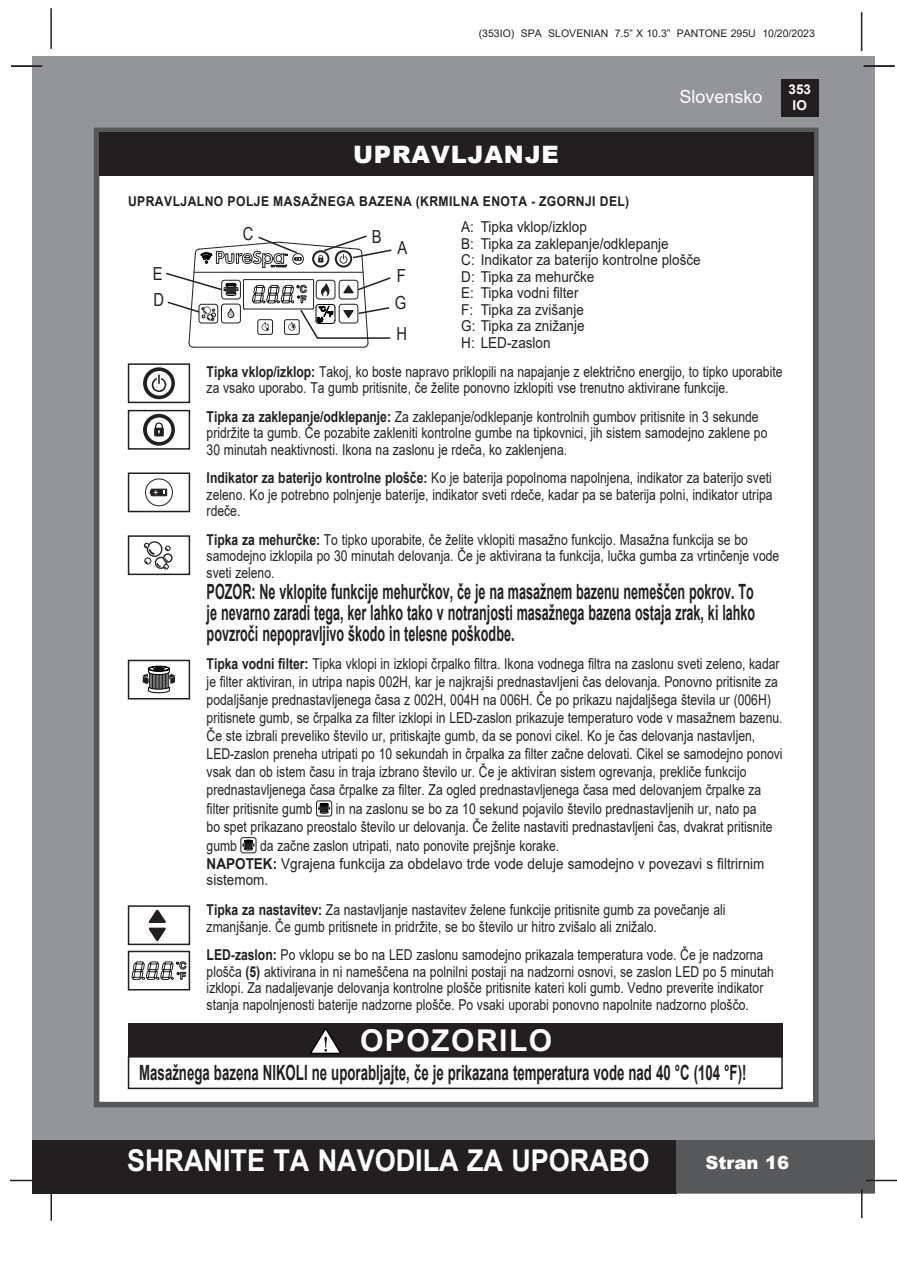
<style>
.page{position:relative;width:897px;height:1264px;background:#fff}
.page>*{position:absolute;margin:0;border:0;box-sizing:border-box;transform-origin:0 0}
.t1{font:700 30px "Arial";color:#fff;scale:.9 1}
.t2{font:700 30px "Arial";letter-spacing:.05em;color:#fff}
.t3{font:900 24px "Arial";letter-spacing:.035em;color:#fff}
.t4{font:700 21px/21px "Arial";color:#231f20;text-align:justify;scale:.6 1}
.t5{font:700 21px "Arial";color:#231f20;scale:.63 1}
.t6{font:18px "Arial";color:#fff}
.t7{font:18px "Arial Narrow";color:#231f20}
.t8{font:900 18px "Arial";color:#fff}
.t9{font:15px/16.5px "Arial";color:#231f20;scale:.81 1}
.t10{font:15px "Arial";color:#231f20;scale:.9 1}
.t11{font:700 13.5px "Arial";letter-spacing:.035em;color:#231f20;scale:.9 1}
.t12{font:700 13.5px/16.2px "Arial";color:#fff;text-align:center}
.t13{font:10.5px "Arial";color:#231f20}
.s1{font-weight:700}
</style>
<div class="page">
<div style="left:33px;top:56px;width:842px;height:1137px;background:#939598"></div>
<div style="left:780px;top:79px;width:38px;height:38px;background:#231f20"></div>
<hr style="left:50px;top:8px;width:2px;height:41px;background:#231f20">
<hr style="left:860px;top:12px;width:2px;height:39px;background:#231f20">
<div style="left:33px;top:1140px;width:644px;height:53px;background:#231f20"></div>
<div style="left:676px;top:1140px;width:199px;height:53px;background:#57585a"></div>
<hr style="left:865px;top:1179px;width:31px;height:2px;background:#231f20">
<hr style="left:860px;top:1189px;width:2px;height:29px;background:#231f20">
<hr style="left:50px;top:1190px;width:2px;height:30px;background:#231f20">
<hr style="left:10px;top:1179px;width:31px;height:2px;background:#231f20">
<div style="left:94px;top:128px;width:724px;height:979px;background:#fff;border:6px solid #57585a"></div>
<div style="left:99px;top:132px;width:714px;height:44px;background:#231f20"></div>
<hr style="left:863px;top:65px;width:31px;height:2px;background:#231f20">
<hr style="left:11px;top:65px;width:31px;height:2px;background:#231f20">
<div style="left:316px;top:801px;width:16px;height:15px;border:1px solid #231f20;border-radius:2px"></div>
<svg style="left:318px;top:803px;width:12px;height:10px"></svg>
<div style="left:241px;top:837px;width:15px;height:16px;border:1px solid #231f20;border-radius:2px"></div>
<svg style="left:242px;top:840px;width:12px;height:10px"></svg>
<svg style="left:143px;top:367px;width:32px;height:32px"></svg>
<div style="left:128px;top:363px;width:62px;height:40px;border:2px solid #231f20"></div>
<svg style="left:143px;top:414px;width:32px;height:32px"></svg>
<div style="left:128px;top:410px;width:62px;height:40px;border:2px solid #231f20"></div>
<div style="left:145px;top:479px;width:28px;height:27px;border:1px solid #231f20;border-radius:50%"></div>
<svg style="left:149px;top:488px;width:18px;height:8px"></svg>
<div style="left:128px;top:472px;width:62px;height:40px;border:2px solid #231f20"></div>
<svg style="left:142px;top:665px;width:33px;height:28px"></svg>
<div style="left:128px;top:660px;width:62px;height:39px;border:2px solid #231f20"></div>
<div style="left:163px;top:553px;width:9px;height:10px;border:1px solid #231f20;border-radius:50%"></div>
<svg style="left:144px;top:541px;width:26px;height:28px"></svg>
<div style="left:128px;top:535px;width:62px;height:40px;border:2px solid #231f20"></div>
<div style="left:128px;top:1023px;width:654px;height:33px;background:#231f20"></div>
<div style="left:128px;top:1056px;width:654px;height:33px;border:2px solid #231f20"></div>
<svg style="left:310px;top:1028px;width:31px;height:26px"></svg>
<svg style="left:131px;top:961px;width:55px;height:19px"></svg>
<div style="left:128px;top:950px;width:62px;height:40px;border:2px solid #231f20"></div>
<div style="left:128px;top:905px;width:62px;height:40px;border:2px solid #231f20"></div>
<svg style="left:148px;top:909px;width:18px;height:32px"></svg>
<svg style="left:166px;top:235px;width:226px;height:113px"></svg>
<hr style="left:317px;top:337px;width:73px;height:2px;background:#231f20">
<p class="t13" style="left:478px;top:26px;width:337px">(353IO) SPA SLOVENIAN 7.5” X 10.3” PANTONE 295U 10/20/2023</p>
<p class="t3" style="left:353px;top:137px;width:207px">UPRAVLJANJE</p>
<p class="t6" style="left:679px;top:84px;width:85px">Slovensko</p>
<p class="t11" style="left:128px;top:191px;width:558px">UPRAVLJALNO POLJE MASAŽNEGA BAZENA (KRMILNA ENOTA - ZGORNJI DEL)</p>
<p class="t10" style="left:461px;top:217px;width:141px">A: Tipka vklop/izklop</p>
<p class="t10" style="left:461px;top:233px;width:232px">B: Tipka za zaklepanje/odklepanje</p>
<p class="t10" style="left:461px;top:250px;width:267px">C: Indikator za baterijo kontrolne plošče</p>
<p class="t10" style="left:461px;top:266px;width:149px">D: Tipka za mehurčke</p>
<p class="t10" style="left:461px;top:283px;width:132px">E: Tipka vodni filter</p>
<p class="t10" style="left:461px;top:299px;width:138px">F: Tipka za zvišanje</p>
<p class="t10" style="left:461px;top:316px;width:138px">G: Tipka za znižanje</p>
<p class="t10" style="left:461px;top:332px;width:101px">H: LED-zaslon</p>
<p class="t7" style="left:243px;top:220px;width:12px">C</p>
<p class="t7" style="left:372px;top:223px;width:11px">B</p>
<p class="t7" style="left:397px;top:235px;width:11px">A</p>
<p class="t7" style="left:397px;top:262px;width:11px">F</p>
<p class="t7" style="left:394px;top:290px;width:13px">G</p>
<p class="t7" style="left:396px;top:320px;width:12px">H</p>
<p class="t7" style="left:153px;top:260px;width:11px">E</p>
<p class="t7" style="left:153px;top:286px;width:12px">D</p>
<p class="t12" style="left:788px;top:81px;width:24px">353<br>IO</p>
<p class="t9" style="left:207px;top:363px;width:712px"><span class="s1">Tipka vklop/izklop:</span> Takoj, ko boste napravo priklopili na napajanje z električno energijo, to tipko uporabite za vsako uporabo. Ta gumb pritisnite, če želite ponovno izklopiti vse trenutno aktivirane funkcije.</p>
<p class="t9" style="left:207px;top:408px;width:693px"><span class="s1">Tipka za zaklepanje/odklepanje:</span> Za zaklepanje/odklepanje kontrolnih gumbov pritisnite in 3 sekunde pridržite ta gumb. Če pozabite zakleniti kontrolne gumbe na tipkovnici, jih sistem samodejno zaklene po<br>30 minutah neaktivnosti. Ikona na zaslonu je rdeča, ko zaklenjena.</p>
<p class="t9" style="left:207px;top:469px;width:700px;text-align:justify"><span class="s1">Indikator za baterijo kontrolne plošče:</span> Ko je baterija popolnoma napolnjena, indikator za baterijo sveti zeleno. Ko je potrebno polnjenje baterije, indikator sveti rdeče, kadar pa se baterija polni, indikator utripa rdeče.</p>
<p class="t9" style="left:207px;top:531px;width:708px"><span class="s1">Tipka za mehurčke:</span> To tipko uporabite, če želite vklopiti masažno funkcijo. Masažna funkcija se bo samodejno izklopila po 30 minutah delovanja. Če je aktivirana ta funkcija, lučka gumba za vrtinčenje vode sveti zeleno.</p>
<p class="t4" style="left:207px;top:582px;width:915px">POZOR: Ne vklopite funkcije mehurčkov, če je na masažnem bazenu nemeščen pokrov. To je nevarno zaradi tega, ker lahko tako v notranjosti masažnega bazena ostaja zrak, ki lahko povzroči nepopravljivo škodo in telesne poškodbe.</p>
<p class="t9" style="left:207px;top:655px;width:712px;line-height:18px"><span class="s1">Tipka vodni filter:</span> Tipka vklopi in izklopi črpalko filtra. Ikona vodnega filtra na zaslonu sveti zeleno, kadar je filter aktiviran, in utripa napis 002H, kar je najkrajši prednastavljeni čas delovanja. Ponovno pritisnite za podaljšanje prednastavljenega časa z 002H, 004H na 006H. Če po prikazu najdaljšega števila ur (006H) pritisnete gumb, se črpalka za filter izklopi in LED-zaslon prikazuje temperaturo vode v masažnem bazenu.<br>Če ste izbrali preveliko število ur, pritiskajte gumb, da se ponovi cikel. Ko je čas delovanja nastavljen, LED-zaslon preneha utripati po 10 sekundah in črpalka za filter začne delovati. Cikel se samodejno ponovi vsak dan ob istem času in traja izbrano število ur. Če je aktiviran sistem ogrevanja, prekliče funkcijo prednastavljenega časa črpalke za filter. Za ogled prednastavljenega časa med delovanjem črpalke za filter pritisnite gumb</p>
<p class="t9" style="left:207px;top:799px;width:700px;line-height:18.5px;text-indent:129px">in na zaslonu se bo za 10 sekund pojavilo število prednastavljenih ur, nato pa bo spet prikazano preostalo število ur delovanja. Če želite nastaviti prednastavljeni čas, dvakrat pritisnite gumb</p>
<p class="t9" style="left:260px;top:837px;width:370px">da začne zaslon utripati, nato ponovite prejšnje korake.</p>
<p class="t10" style="left:207px;top:853px;width:621px"><span class="s1">NAPOTEK:</span> Vgrajena funkcija za obdelavo trde vode deluje samodejno v povezavi s filtrirnim</p>
<p class="t10" style="left:207px;top:870px;width:70px">sistemom.</p>
<p class="t9" style="left:207px;top:902px;width:642px"><span class="s1">Tipka za nastavitev:</span> Za nastavljanje nastavitev želene funkcije pritisnite gumb za povečanje ali zmanjšanje. Če gumb pritisnete in pridržite, se bo število ur hitro zvišalo ali znižalo.</p>
<p class="t9" style="left:207px;top:947px;width:701px"><span class="s1">LED-zaslon:</span> Po vklopu se bo na LED zaslonu samodejno prikazala temperatura vode. Če je nadzorna plošča <span class="s1">(5)</span> aktivirana in ni nameščena na polnilni postaji na nadzorni osnovi, se zaslon LED po 5 minutah izklopi. Za nadaljevanje delovanja kontrolne plošče pritisnite kateri koli gumb. Vedno preverite indikator stanja napolnjenosti baterije nadzorne plošče. Po vsaki uporabi ponovno napolnite nadzorno ploščo.</p>
<p class="t2" style="left:360px;top:1019px;width:194px">OPOZORILO</p>
<p class="t5" style="left:139px;top:1057px;width:965px">Masažnega bazena NIKOLI ne uporabljajte, če je prikazana temperatura vode nad 40 °C (104 °F)!</p>
<h1 class="t1" style="left:127px;top:1139px;width:582px">SHRANITE TA NAVODILA ZA UPORABO</h1>
<p class="t8" style="left:705px;top:1149px;width:85px">Stran 16</p>
</div>
